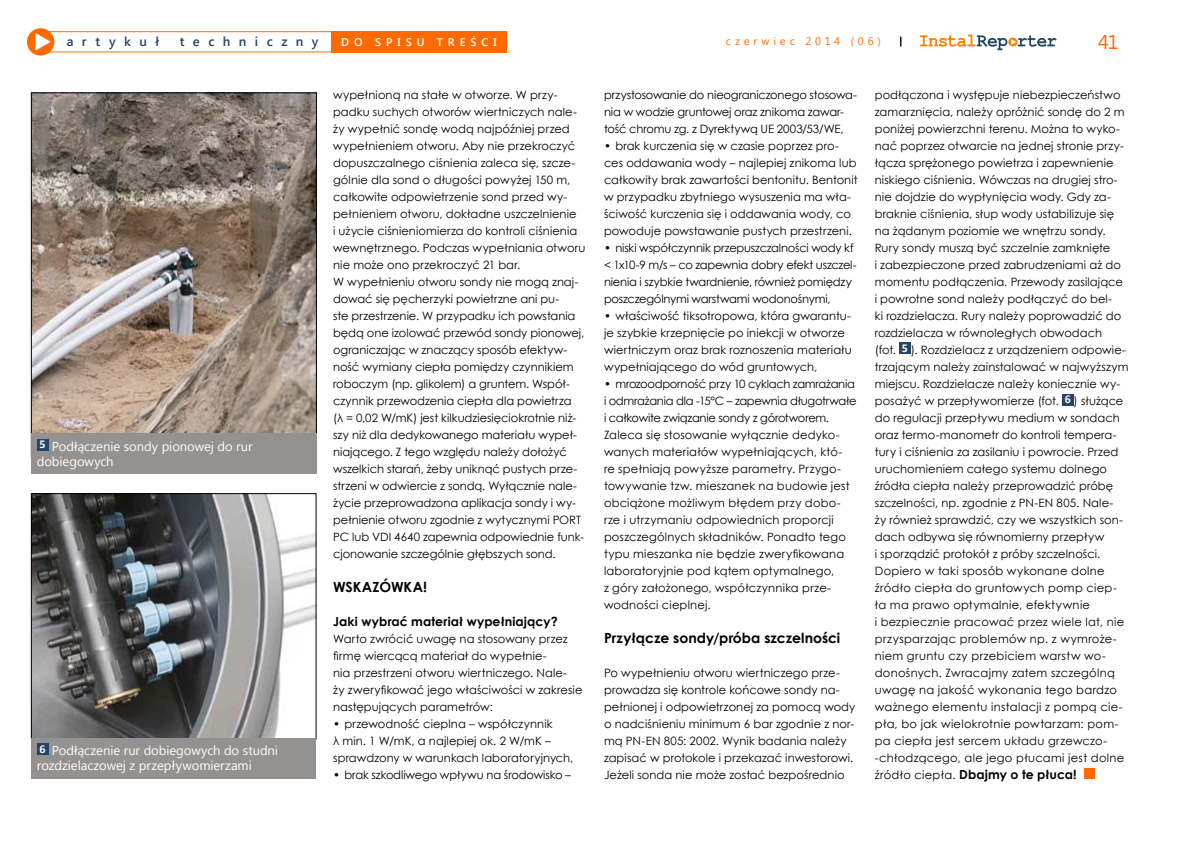
<style>
.page{position:relative;width:1191px;height:842px;background:#fff}
.page>*{position:absolute;margin:0;border:0;box-sizing:border-box;transform-origin:0 0}
.t1{font:20px "Segoe UI";color:#ff6a00}
.t2{font:700 14px "Century Gothic";color:#000}
.t3{font:13px/15px "Segoe UI";letter-spacing:-.005em;color:#fff}
.t4{font:600 13px "Segoe UI";letter-spacing:.65em;color:#244564}
.t5{font:700 12.5px "Century Gothic";letter-spacing:.005em;color:#000}
.t6{font:11.5px/17px "Century Gothic";letter-spacing:.005em;color:#000}
.t7{font:11.5px/17px "Century Gothic";letter-spacing:-.02em;color:#000}
.t8{font:11.5px/17px "Century Gothic";letter-spacing:-.015em;color:#000}
.t9{font:600 11.1px "Segoe UI";letter-spacing:.445em;color:#fff}
.t10{font:11px "Segoe UI";letter-spacing:.355em;color:#ff6a00}
.s1{font-weight:400;font-size:11.5px}
</style>
<div class="page">
<div style="left:27px;top:28px;width:27px;height:28px;background:#ff6a00;border-radius:50%"></div>
<svg style="left:35px;top:33px;width:16px;height:17px"></svg>
<svg style="left:920px;top:35px;width:136px;height:15px"></svg>
<div style="left:33px;top:31px;width:310px;height:21px;border:1px solid #ff6a00"></div>
<div style="left:331px;top:31px;width:176px;height:21px;background:#ff6a00"></div>
<div style="left:899px;top:343px;width:11px;height:11px;background:#244564"></div>
<div style="left:1062px;top:394px;width:11px;height:11px;background:#244564"></div>
<div style="left:1083px;top:769px;width:11px;height:10px;background:#ff6a00"></div>
<img style="left:33px;top:95px;width:281px;height:338px">
<div style="left:31px;top:433px;width:285px;height:41px;background:#949290"></div>
<div style="left:37px;top:439px;width:11px;height:11px;background:#244564"></div>
<img style="left:33px;top:495px;width:281px;height:242px">
<div style="left:31px;top:493px;width:285px;height:246px;border:1px solid #000"></div>
<div style="left:31px;top:738px;width:285px;height:41px;background:#949290"></div>
<div style="left:37px;top:744px;width:11px;height:11px;background:#244564"></div>
<p class="t4" style="left:67px;top:32px;width:94px">artykuł</p>
<p class="t4" style="left:180px;top:32px;width:140px">techniczny</p>
<p class="t9" style="left:341px;top:34px;width:157px">do spisu treści</p>
<p class="t10" style="left:726px;top:34px;width:156px">czerwiec 2014 (06)</p>
<h1 class="t1" style="left:1098px;top:28px;width:22px">41</h1>
<p class="t3" style="left:37px;top:438px;width:217px"><sup>5</sup> Podłączenie sondy pionowej do rur dobiegowych</p>
<p class="t3" style="left:37px;top:742px;width:243px"><sup>6</sup> Podłączenie rur dobiegowych do studni rozdzielaczowej z przepływomierzami</p>
<p class="t6" style="left:333px;top:86px;width:254px">wypełnioną na stałe w otworze. W przy&shy;padku suchych otworów wiertniczych nale&shy;ży wypełnić sondę wodą najpóźniej przed wypełnieniem otworu. Aby nie przekroczyć dopuszczalnego ciśnienia zaleca się, szcze&shy;gólnie dla sond o długości powyżej 150 m, całkowite odpowietrzenie sond przed wy&shy;pełnieniem otworu, dokładne uszczelnienie<br>i użycie ciśnieniomierza do kontroli ciśnienia wewnętrznego. Podczas wypełniania otworu nie może ono przekroczyć 21 bar.<br>W wypełnieniu otworu sondy nie mogą znaj&shy;dować się pęcherzyki powietrzne ani pu-<br>ste przestrzenie. W przypadku ich powstania będą one izolować przewód sondy pionowej, ograniczając w znaczący sposób efektyw&shy;ność wymiany ciepła pomiędzy czynnikiem roboczym (np. glikolem) a gruntem. Współ&shy;czynnik przewodzenia ciepła dla powietrza<br>(λ = 0,02 W/mK) jest kilkudziesięciokrotnie niż&shy;szy niż dla dedykowanego materiału wypeł&shy;niającego. Z tego względu należy dołożyć wszelkich starań, żeby uniknąć pustych prze&shy;strzeni w odwiercie z sondą. Wyłącznie nale&shy;życie przeprowadzona aplikacja sondy i wy&shy;pełnienie otworu zgodnie z wytycznymi PORT PC lub VDI 4640 zapewnia odpowiednie funk&shy;cjonowanie szczególnie głębszych sond.</p>
<p class="t2" style="left:333px;top:576px;width:95px">WSKAZÓWKA!</p>
<p class="t5" style="left:333px;top:612px;width:226px">Jaki wybrać materiał wypełniający?</p>
<p class="t6" style="left:333px;top:630px;width:251px">Warto zwrócić uwagę na stosowany przez firmę wiercącą materiał do wypełnie-<br>nia przestrzeni otworu wiertniczego. Nale-<br>ży zweryfikować jego właściwości w zakresie następujących parametrów:</p>
<p class="t6" style="left:333px;top:715px;width:242px">• przewodność cieplna – współczynnik<br>λ min. 1 W/mK, a najlepiej ok. 2 W/mK – sprawdzony w warunkach laboratoryjnych,</p>
<p class="t6" style="left:333px;top:766px;width:239px">• brak szkodliwego wpływu na środowisko –</p>
<p class="t8" style="left:604px;top:86px;width:254px">przystosowanie do nieograniczonego stosowa&shy;nia w wodzie gruntowej oraz znikoma zawar&shy;tość chromu zg. z Dyrektywą UE 2003/53/WE,</p>
<p class="t6" style="left:604px;top:137px;width:255px">• brak kurczenia się w czasie poprzez pro&shy;ces oddawania wody – najlepiej znikoma lub całkowity brak zawartości bentonitu. Bentonit w przypadku zbytniego wysuszenia ma wła&shy;ściwość kurczenia się i oddawania wody, co powoduje powstawanie pustych przestrzeni.</p>
<p class="t7" style="left:604px;top:239px;width:254px">• niski współczynnik przepuszczalności wody kf &lt; 1x10-9 m/s – co zapewnia dobry efekt uszczel&shy;nienia i szybkie twardnienie, również pomiędzy poszczególnymi warstwami wodonośnymi,</p>
<p class="t6" style="left:604px;top:307px;width:249px">• właściwość tiksotropowa, która gwarantu&shy;je szybkie krzepnięcie po iniekcji w otworze wiertniczym oraz brak roznoszenia materiału wypełniającego do wód gruntowych,</p>
<p class="t6" style="left:604px;top:375px;width:254px">• mrozoodporność przy 10 cyklach zamrażania i odmrażania dla -15°C – zapewnia długotrwałe i całkowite związanie sondy z górotworem.<br>Zaleca się stosowanie wyłącznie dedyko&shy;wanych materiałów wypełniających, któ-<br>re spełniają powyższe parametry. Przygo&shy;towywanie tzw. mieszanek na budowie jest obciążone możliwym błędem przy dobo&shy;rze i utrzymaniu odpowiednich proporcji poszczególnych składników. Ponadto tego typu mieszanka nie będzie zweryfikowana laboratoryjnie pod kątem optymalnego,<br>z góry założonego, współczynnika prze&shy;wodności cieplnej.</p>
<p class="t2" style="left:604px;top:627px;width:238px">Przyłącze sondy/próba szczelności</p>
<p class="t6" style="left:604px;top:664px;width:253px">Po wypełnieniu otworu wiertniczego prze&shy;prowadza się kontrole końcowe sondy na&shy;pełnionej i odpowietrzonej za pomocą wody o nadciśnieniu minimum 6 bar zgodnie z nor&shy;mą PN-EN 805: 2002. Wynik badania należy zapisać w protokole i przekazać inwestorowi.<br>Jeżeli sonda nie może zostać bezpośrednio</p>
<p class="t6" style="left:874px;top:86px;width:255px">podłączona i występuje niebezpieczeństwo zamarznięcia, należy opróżnić sondę do 2 m poniżej powierzchni terenu. Można to wyko&shy;nać poprzez otwarcie na jednej stronie przy&shy;łącza sprężonego powietrza i zapewnienie niskiego ciśnienia. Wówczas na drugiej stro&shy;nie dojdzie do wypłynięcia wody. Gdy za&shy;braknie ciśnienia, słup wody ustabilizuje się na żądanym poziomie we wnętrzu sondy.<br>Rury sondy muszą być szczelnie zamknięte<br>i zabezpieczone przed zabrudzeniami aż do momentu podłączenia. Przewody zasilające<br>i powrotne sond należy podłączyć do bel-<br>ki rozdzielacza. Rury należy poprowadzić do rozdzielacza w równoległych obwodach<br>(fot. <sup>5</sup> ). Rozdzielacz z urządzeniem odpowie&shy;trzającym należy zainstalować w najwyższym miejscu. Rozdzielacze należy koniecznie wy&shy;posażyć w przepływomierze (fot. <sup>6</sup> ) służące do regulacji przepływu medium w sondach oraz termo-manometr do kontroli tempera&shy;tury i ciśnienia za zasilaniu i powrocie. Przed uruchomieniem całego systemu dolnego źródła ciepła należy przeprowadzić próbę szczelności, np. zgodnie z PN-EN 805. Nale-<br>ży również sprawdzić, czy we wszystkich son&shy;dach odbywa się równomierny przepływ<br>i sporządzić protokół z próby szczelności.<br>Dopiero w taki sposób wykonane dolne źródło ciepła do gruntowych pomp ciep&shy;ła ma prawo optymalnie, efektywnie<br>i bezpiecznie pracować przez wiele lat, nie przysparzając problemów np. z wymroże&shy;niem gruntu czy przebiciem warstw wo&shy;donośnych. Zwracajmy zatem szczególną uwagę na jakość wykonania tego bardzo ważnego elementu instalacji z pompą cie&shy;pła, bo jak wielokrotnie powtarzam: pom&shy;pa ciepła jest sercem układu grzewczo--chłodzącego, ale jego płucami jest dolne</p>
<p class="t5" style="left:874px;top:765px;width:203px"><span class="s1">źródło ciepła.</span> Dbajmy o te płuca!</p>
</div>
